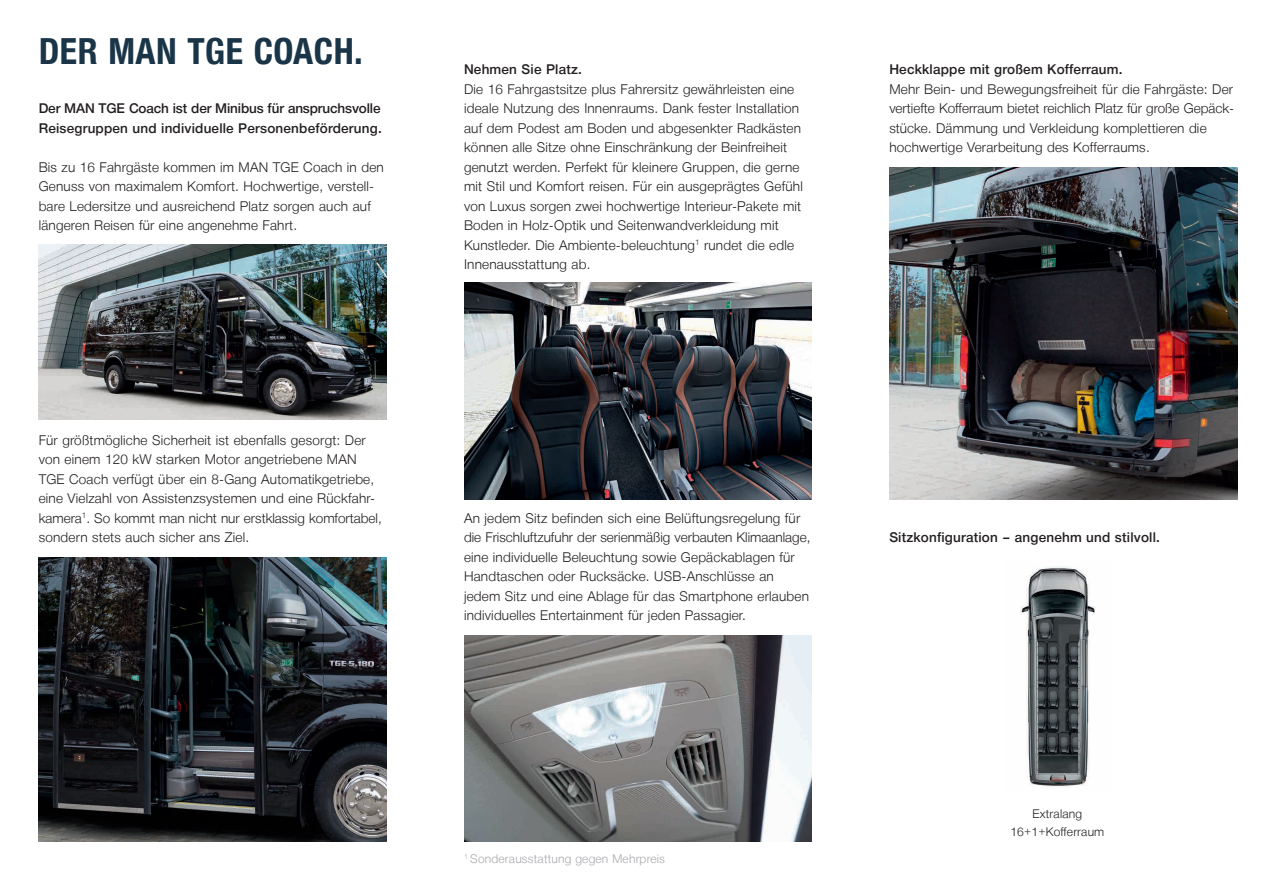
<style>
.page{position:relative;width:1276px;height:893px;background:#fff}
.page>*{position:absolute;margin:0;border:0;box-sizing:border-box;transform-origin:0 0}
.t1{font:700 36px "Man Global Condensed";letter-spacing:.015em;color:#1a3548}
.t2{font:300 13.5px/19.5px "Man Global";letter-spacing:.015em;color:#231f20}
.t3{font:500 13.5px/19.5px "Man Global";letter-spacing:.015em;color:#231f20}
.t4{font:300 12px "Man Global";letter-spacing:.015em;color:#a8a9ad}
.t5{font:300 12px "Man Global";letter-spacing:.015em;color:#231f20}
</style>
<div class="page">
<img style="left:39px;top:245px;width:348px;height:175px">
<img style="left:464px;top:283px;width:348px;height:216px">
<img style="left:889px;top:167px;width:348px;height:332px">
<img style="left:39px;top:557px;width:348px;height:285px">
<img style="left:464px;top:635px;width:348px;height:207px">
<img style="left:1020px;top:566px;width:76px;height:222px">
<p class="t1" style="left:39px;top:31px;width:326px">DER MAN TGE COACH.</p>
<p class="t3" style="left:39px;top:99px;width:344px">Der MAN TGE Coach ist der Minibus für anspruchsvolle<br>Reisegruppen und individuelle Personenbeförderung.</p>
<p class="t2" style="left:39px;top:157px;width:347px">Bis zu 16 Fahrgäste kommen im MAN TGE Coach in den Genuss von maximalem Komfort. Hochwertige, verstell&shy;bare Ledersitze und ausreichend Platz sorgen auch auf längeren Reisen für eine angenehme Fahrt.</p>
<p class="t2" style="left:39px;top:430px;width:345px">Für größtmögliche Sicherheit ist ebenfalls gesorgt: Der von einem 120 kW starken Motor angetriebene MAN TGE Coach verfügt über ein 8-Gang Automatikgetriebe, eine Vielzahl von Assistenzsystemen und eine Rückfahr&shy;kamera<sup>1</sup>. So kommt man nicht nur erstklassig komfortabel, sondern stets auch sicher ans Ziel.</p>
<p class="t3" style="left:464px;top:60px;width:119px">Nehmen Sie Platz.</p>
<p class="t2" style="left:464px;top:79px;width:340px">Die 16 Fahrgastsitze plus Fahrersitz gewährleisten eine ideale Nutzung des Innenraums. Dank fester Installation auf dem Podest am Boden und abgesenkter Radkästen können alle Sitze ohne Einschränkung der Beinfreiheit genutzt werden. Perfekt für kleinere Gruppen, die gerne mit Stil und Komfort reisen. Für ein ausgeprägtes Gefühl von Luxus sorgen zwei hochwertige Interieur-Pakete mit Boden in Holz-Optik und Seitenwandverkleidung mit Kunstleder. Die Ambiente-beleuchtung<sup>1</sup> rundet die edle Innenausstattung ab.</p>
<p class="t3" style="left:889px;top:60px;width:235px">Heckklappe mit großem Kofferraum.</p>
<p class="t2" style="left:889px;top:79px;width:346px">Mehr Bein- und Bewegungsfreiheit für die Fahrgäste: Der vertiefte Kofferraum bietet reichlich Platz für große Gepäck&shy;stücke. Dämmung und Verkleidung komplettieren die hochwertige Verarbeitung des Kofferraums.</p>
<p class="t2" style="left:464px;top:508px;width:348px">An jedem Sitz befinden sich eine Belüftungsregelung für die Frischluftzufuhr der serienmäßig verbauten Klimaanlage, eine individuelle Beleuchtung sowie Gepäckablagen für Handtaschen oder Rucksäcke. USB-Anschlüsse an jedem Sitz und eine Ablage für das Smartphone erlauben individuelles Entertainment für jeden Passagier.</p>
<p class="t4" style="left:464px;top:851px;width:202px"><sup>1</sup> Sonderausstattung gegen Mehrpreis</p>
<p class="t3" style="left:889px;top:528px;width:272px">Sitzkonfiguration – angenehm und stilvoll.</p>
<p class="t5" style="left:1032px;top:806px;width:51px">Extralang</p>
<p class="t5" style="left:1010px;top:824px;width:95px">16+1+Kofferraum</p>
</div>
